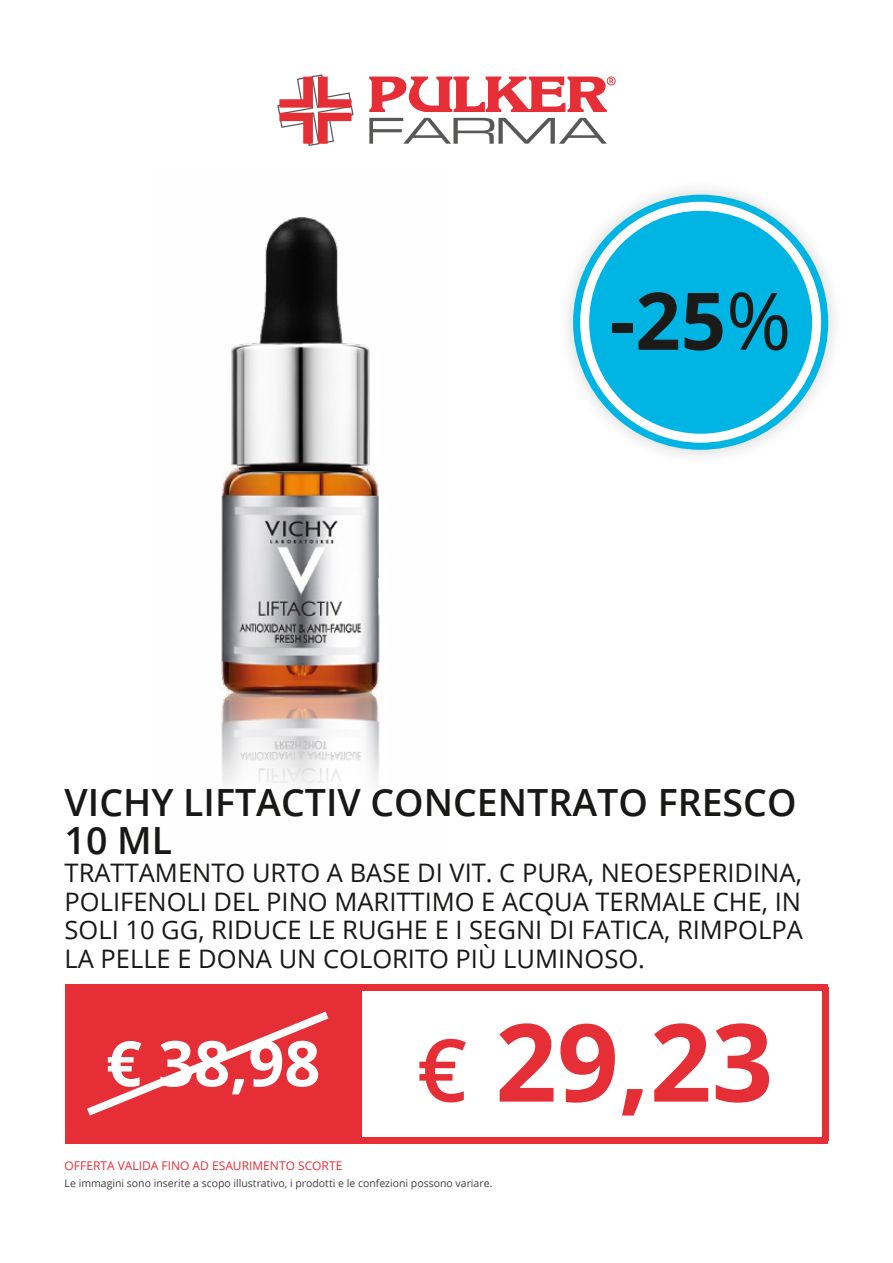
<style>
.page{position:relative;width:893px;height:1263px;background:#fff}
.page>*{position:absolute;margin:0;border:0;box-sizing:border-box;transform-origin:0 0}
.t1{font:700 79.5px "Open Sans";color:#1a1b19}
.t2{font:700 63px "Open Sans";color:#fff}
.t3{font:600 37.5px/37.5px "Open Sans";color:#181817}
.t4{font:25.5px/28.5px "Open Sans";color:#181817;text-align:justify}
.t5{font:12px "Open Sans";color:#e52e36}
.t6{font:10.5px "Open Sans";color:#3e3e3d}
.s1{font-weight:400}
.s2{font-weight:600;font-size:87px;color:#e52e36}
.s3{font-size:108px;color:#e52e36}
</style>
<div class="page">
<img style="left:221px;top:217px;width:159px;height:569px">
<div style="left:65px;top:984px;width:296px;height:159px;background:#e52e36"></div>
<div style="left:361px;top:984px;width:467px;height:6px;background:#e52e36"></div>
<div style="left:361px;top:1137px;width:467px;height:6px;background:#e52e36"></div>
<div style="left:822px;top:987px;width:6px;height:153px;background:#e52e36"></div>
<svg style="left:87px;top:1011px;width:241px;height:104px"></svg>
<img style="left:567px;top:189px;width:267px;height:267px">
<div style="left:573px;top:195px;width:255px;height:255px;background:#00b4e4;border-radius:50%"></div>
<svg style="left:580px;top:202px;width:241px;height:241px"></svg>
<svg style="left:369px;top:118px;width:238px;height:26px"></svg>
<svg style="left:369px;top:77px;width:247px;height:35px"></svg>
<svg style="left:277px;top:74px;width:77px;height:72px"></svg>
<h1 class="t1" style="left:610px;top:265px;width:183px">-25<span class="s1">%</span></h1>
<h3 class="t3" style="left:65px;top:783px;width:733px">VICHY LIFTACTIV CONCENTRATO FRESCO<br>10 ML</h3>
<p class="t4" style="left:65px;top:858px;width:740px">TRATTAMENTO URTO A BASE DI VIT. C PURA, NEOESPERIDINA, POLIFENOLI DEL PINO MARITTIMO E ACQUA TERMALE CHE, IN SOLI 10 GG, RIDUCE LE RUGHE E I SEGNI DI FATICA, RIMPOLPA LA PELLE E DONA UN COLORITO PIÙ LUMINOSO.</p>
<h2 class="t2" style="left:106px;top:1019px;width:669px">€ 38,98 <span class="s2">€</span> <span class="s3">29,23</span></h2>
<p class="t5" style="left:65px;top:1157px;width:279px">OFFERTA VALIDA FINO AD ESAURIMENTO SCORTE</p>
<p class="t6" style="left:65px;top:1175px;width:429px">Le immagini sono inserite a scopo illustrativo, i prodotti e le confezioni possono variare.</p>
</div>
